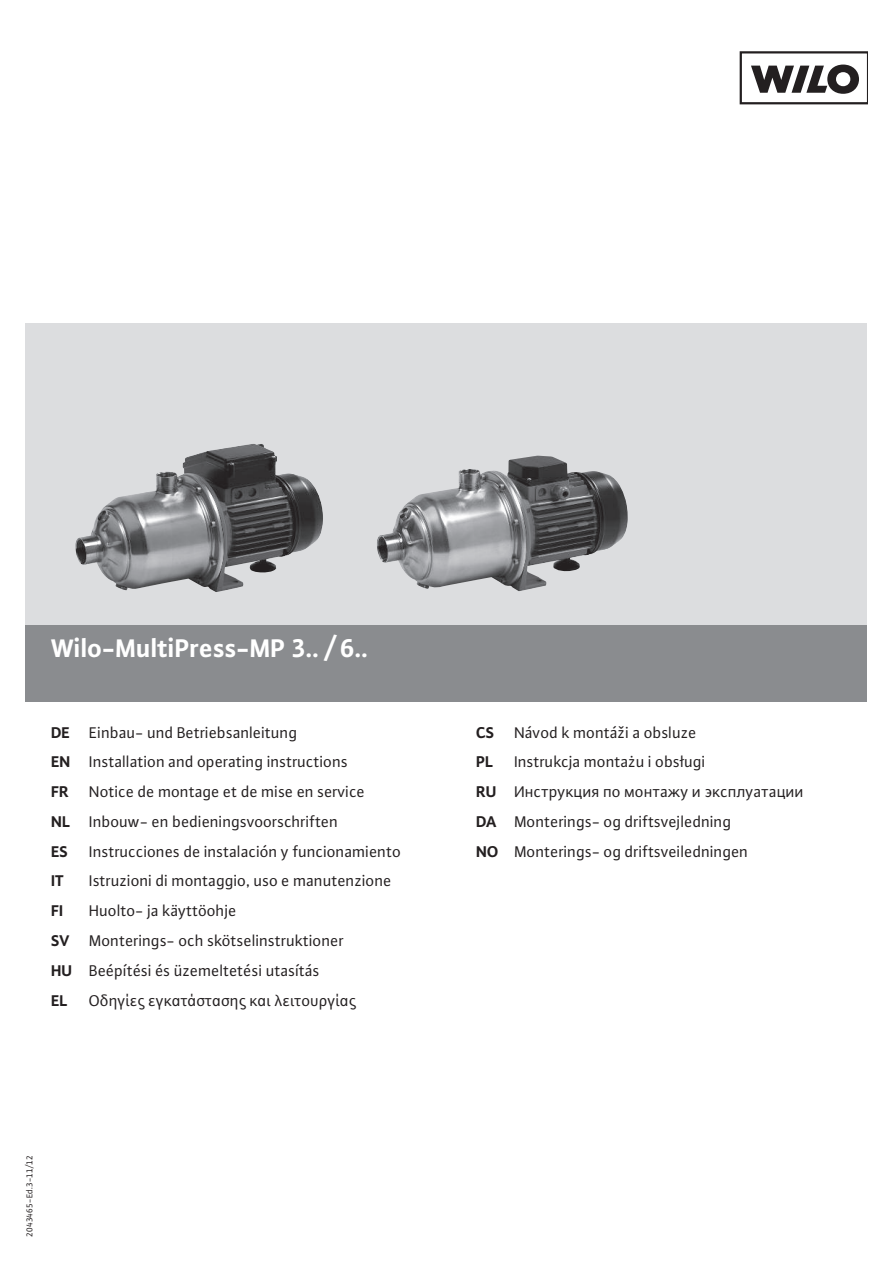
<style>
.page{position:relative;width:893px;height:1263px;background:#fff}
.page>*{position:absolute;margin:0;border:0;box-sizing:border-box;transform-origin:0 0}
.t1{font:700 27px "WILO Plus FM";color:#fff}
.t2{font:16.5px/29.7px "WILO Plus CETF";color:#231f20}
.t3{font:16.5px/29.7px "WILO Plus OT";color:#231f20}
.t4{font:16.5px "WILO Plus Cyr";color:#231f20}
.t5{font:16.5px "WILO Plus FM";color:#231f20}
.t6{font:700 16.5px "WILO Plus CE";color:#231f20}
.t7{font:700 16.5px "WILO Plus OT";color:#231f20}
.t8{font:9px "WILO Plus FM";color:#231f20}
.s1{font-family:"WILO Plus CE";font-weight:700}
.s2{font-weight:700}
.s3{font-family:"WILO Plus OT";font-weight:700}
</style>
<div class="page">
<svg style="left:740px;top:51px;width:127px;height:53px"></svg>
<div style="left:26px;top:323px;width:841px;height:302px;background:#dcdddf"></div>
<div style="left:26px;top:625px;width:841px;height:77px;background:#8a8c8f"></div>
<img style="left:75px;top:444px;width:248px;height:148px">
<img style="left:377px;top:456px;width:251px;height:135px">
<h1 class="t1" style="left:51px;top:634px;width:319px">Wilo-MultiPress-MP 3.. / 6..</h1>
<p class="t2" style="left:51px;top:718px;width:316px"><span class="s1">DE</span> Einbau- und Betriebsanleitung<br><span class="s1">EN</span> Installation and operating instructions <span class="s1">FR</span> Notice de montage et de mise en service <span class="s1">NL</span> Inbouw- en bedieningsvoorschriften</p>
<p class="t6" style="left:51px;top:841px;width:18px">ES</p>
<p class="t2" style="left:89px;top:837px;width:313px">Instrucciones de instalación y funcionamiento</p>
<p class="t6" style="left:51px;top:871px;width:15px">IT</p>
<p class="t2" style="left:89px;top:867px;width:304px">Istruzioni di montaggio, uso e manutenzione</p>
<p class="t7" style="left:51px;top:905px;width:14px">FI</p>
<p class="t3" style="left:51px;top:897px;width:294px;text-indent:38px">Huolto- ja käyttöohje<br><span class="s2">SV</span> Monterings- och skötselinstruktioner<br><span class="s2">HU</span> Beépítési és üzemeltetési utasítás<br><span class="s2">EL</span></p>
<p class="t3" style="left:89px;top:986px;width:268px">Οδηγίες εγκατάστασης και λειτουργίας</p>
<p class="t8" style="left:24px;top:1237px;width:83px;rotate:-90deg">2043465-Ed.3-11/12</p>
<p class="t5" style="left:476px;top:722px;width:222px"><span class="s1">CS</span> Návod k montáži a obsluze</p>
<p class="t7" style="left:476px;top:757px;width:19px">PL</p>
<p class="t3" style="left:514px;top:748px;width:193px">Instrukcja montażu i obsługi</p>
<p class="t4" style="left:476px;top:782px;width:329px"><span class="s3">RU</span> Инструкция по монтажу и эксплуатации</p>
<p class="t3" style="left:476px;top:808px;width:274px"><span class="s2">DA</span> Monterings- og driftsvejledning<br><span class="s2">NO</span> Monterings- og driftsveiledningen</p>
</div>
